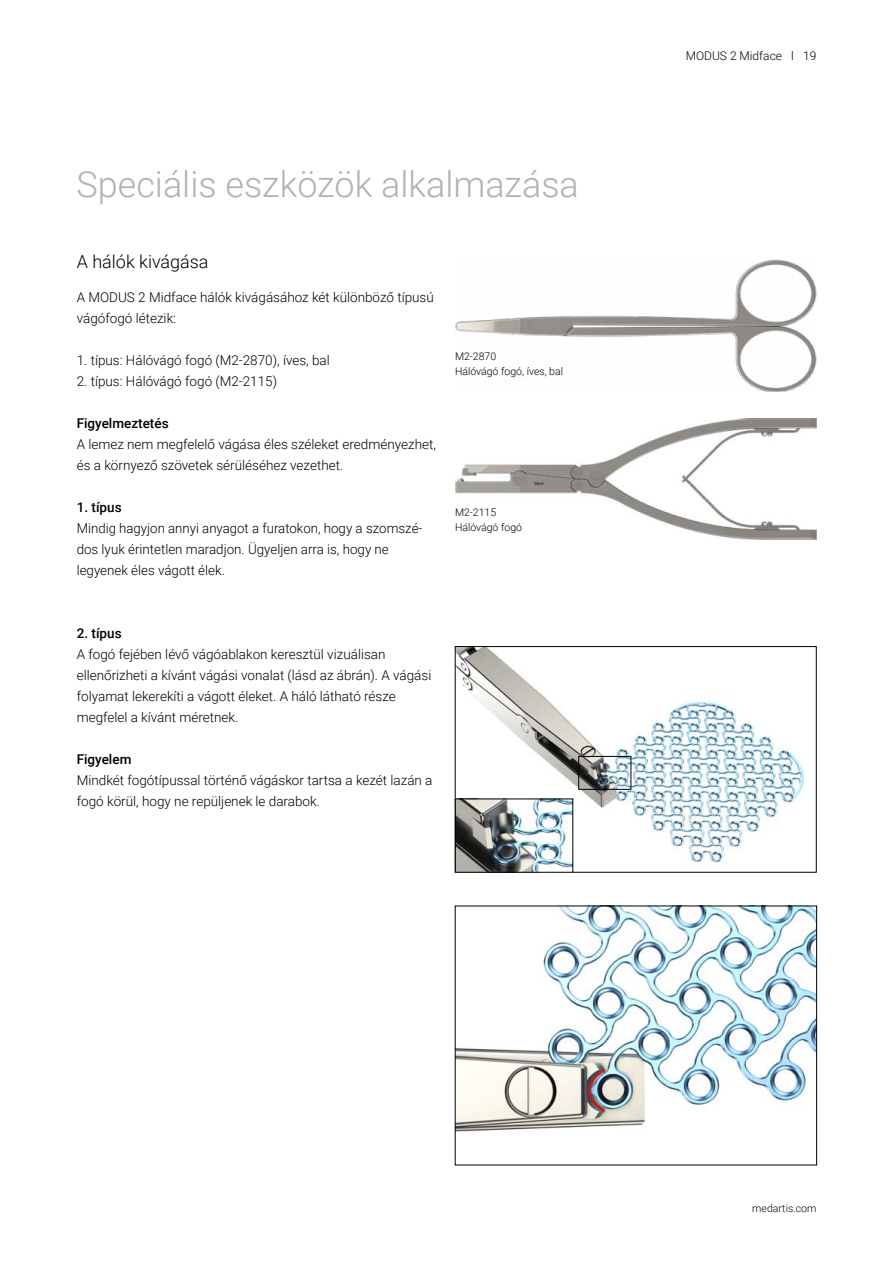
<style>
.page{position:relative;width:893px;height:1263px;background:#fff}
.page>*{position:absolute;margin:0;border:0;box-sizing:border-box;transform-origin:0 0}
.t1{font:300 36px "Roboto";color:#b3b2b2}
.t2{font:300 18px "Roboto";color:#000}
.t3{font:300 13.5px/21px "Roboto";color:#000}
.t4{font:500 13.5px "Roboto";color:#000}
.t5{font:300 12px "Roboto";color:#000}
.t6{font:300 10.5px/15px "Roboto";color:#000}
</style>
<div class="page">
<img style="left:455px;top:419px;width:361px;height:120px">
<img style="left:455px;top:259px;width:361px;height:133px">
<img style="left:457px;top:908px;width:358px;height:224px">
<svg style="left:587px;top:1069px;width:20px;height:44px"></svg>
<img style="left:457px;top:648px;width:347px;height:222px">
<div style="left:455px;top:646px;width:361px;height:226px;border:1px solid #000"></div>
<img style="left:457px;top:801px;width:114px;height:69px">
<div style="left:455px;top:799px;width:118px;height:73px;border:1px solid #000"></div>
<div style="left:578px;top:756px;width:53px;height:33px;border:1px solid #000"></div>
<h1 class="t1" style="left:77px;top:159px;width:504px">Speciális eszközök alkalmazása</h1>
<h2 class="t2" style="left:77px;top:249px;width:133px">A hálók kivágása</h2>
<p class="t3" style="left:77px;top:286px;width:359px">A MODUS 2 Midface hálók kivágásához két különböző típusú vágófogó létezik:</p>
<p class="t3" style="left:77px;top:349px;width:255px">1. típus: Hálóvágó fogó (M2-2870), íves, bal</p>
<p class="t3" style="left:77px;top:370px;width:202px">2. típus: Hálóvágó fogó (M2-2115)</p>
<p class="t4" style="left:77px;top:413px;width:93px">Figyelmeztetés</p>
<p class="t3" style="left:77px;top:433px;width:361px">A lemez nem megfelelő vágása éles széleket eredményezhet, és a környező szövetek sérüléséhez vezethet.</p>
<p class="t4" style="left:77px;top:497px;width:46px">1. típus</p>
<p class="t3" style="left:77px;top:517px;width:347px">Mindig hagyjon annyi anyagot a furatokon, hogy a szomszé&shy;dos lyuk érintetlen maradjon. Ügyeljen arra is, hogy ne legyenek éles vágott élek.</p>
<p class="t4" style="left:77px;top:623px;width:46px">2. típus</p>
<p class="t3" style="left:77px;top:643px;width:356px">A fogó fejében lévő vágóablakon keresztül vizuálisan ellenőrizheti a kívánt vágási vonalat (lásd az ábrán). A vágási folyamat lekerekíti a vágott éleket. A háló látható része megfelel a kívánt méretnek.</p>
<p class="t4" style="left:77px;top:749px;width:56px">Figyelem</p>
<p class="t3" style="left:77px;top:769px;width:357px">Mindkét fogótípussal történő vágáskor tartsa a kezét lazán a fogó körül, hogy ne repüljenek le darabok.</p>
<p class="t6" style="left:455px;top:348px;width:110px">M2-2870<br>Hálóvágó fogó, íves, bal</p>
<p class="t6" style="left:455px;top:504px;width:69px">M2-2115<br>Hálóvágó fogó</p>
<p class="t5" style="left:686px;top:47px;width:132px">MODUS 2 Midface l 19</p>
<p class="t6" style="left:752px;top:1200px;width:66px">medartis.com</p>
</div>
